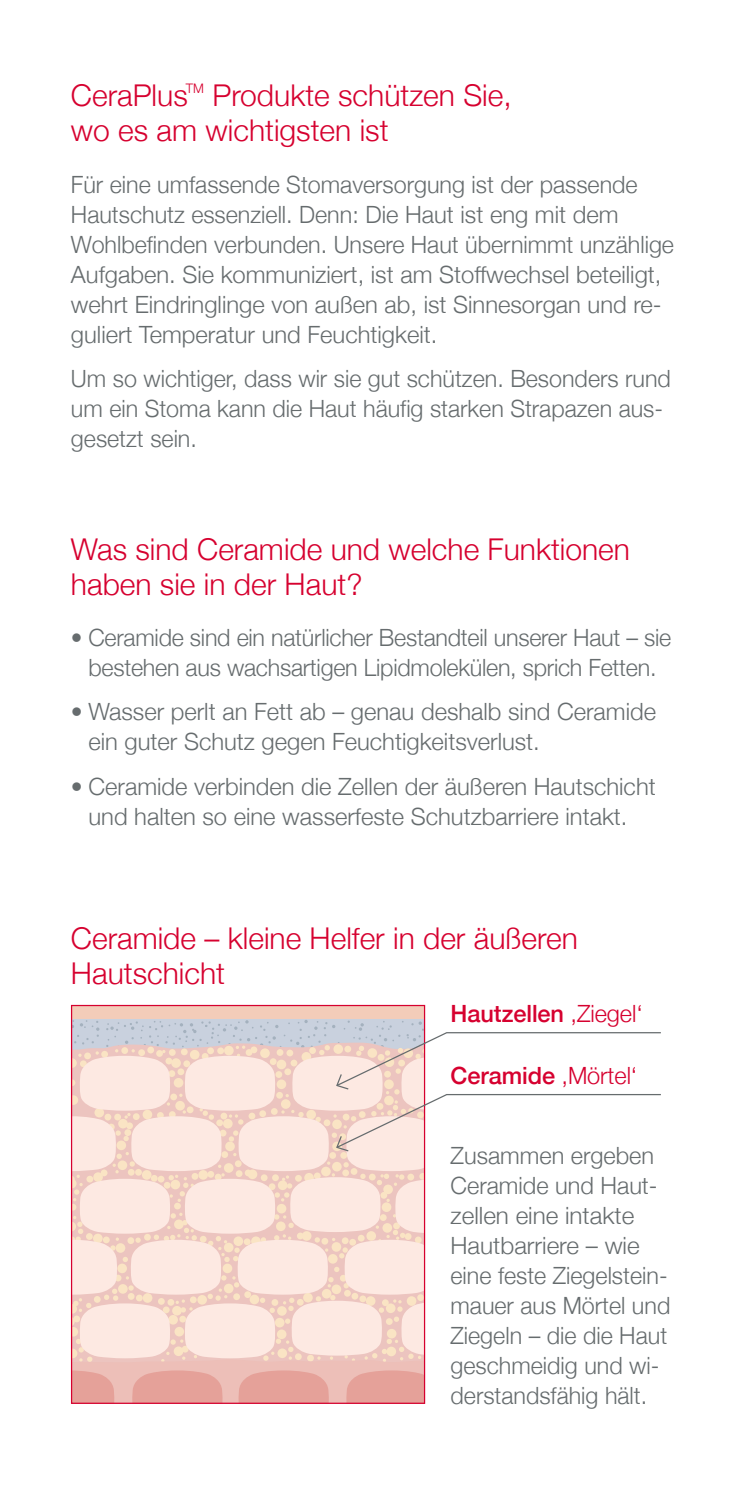
<style>
.page{position:relative;width:745px;height:1489px;background:#fff}
.page>*{position:absolute;margin:0;border:0;box-sizing:border-box;transform-origin:0 0}
.Fließtext{font:300 30px/35px "Helvetica Neue";color:#d6012f}
.Überschrift_Fließtex{font:300 30px/35px "Helvetica Neue";color:#d6012f}
.Fließtext-2{font:300 23.75px/30px "Helvetica Neue";color:#666c6e}
.Überschrift_Fließtex-2{font:300 23.75px/30px "Helvetica Neue";color:#666c6e}
.Fließtext-3{font:500 23.75px "Helvetica Neue";letter-spacing:-.005em;color:#d6012f}
.Überschrift_Fließtex-3{font:300 13px "Helvetica Neue";color:#d6012f}
.s1{font-weight:300}
</style>
<div class="page">
<div style="left:71px;top:1005px;width:353px;height:23px;background:#f3ccb9"></div>
<svg style="left:71px;top:1019px;width:590px;height:384px"></svg>
<p class="Überschrift_Fließtex" style="left:71px;top:76px;width:118px">CeraPlus</p>
<p class="Überschrift_Fließtex-3" style="left:186px;top:78px;width:20px">TM</p>
<p class="Überschrift_Fließtex" style="left:71px;top:76px;width:442px;text-indent:141px">Produkte schützen Sie, wo es am wichtigsten ist</p>
<p class="Fließtext-2" style="left:71px;top:167px;width:604px">Für eine umfassende Stomaversorgung ist der passende Hautschutz essenziell. Denn: Die Haut ist eng mit dem Wohlbefinden verbunden. Unsere Haut übernimmt unzählige Aufgaben. Sie kommuniziert, ist am Stoffwechsel beteiligt, wehrt Eindringlinge von außen ab, ist Sinnesorgan und re&shy;guliert Temperatur und Feuchtigkeit.</p>
<p class="Fließtext-2" style="left:71px;top:362px;width:601px">Um so wichtiger, dass wir sie gut schützen. Besonders rund um ein Stoma kann die Haut häufig starken Strapazen aus&shy;gesetzt sein.</p>
<p class="Fließtext" style="left:71px;top:529px;width:560px">Was sind Ceramide und welche Funktionen haben sie in der Haut?</p>
<p class="Fließtext-2" style="left:71px;top:621px;width:601px;text-align:center">• Ceramide sind ein natürlicher Bestandteil unserer Haut – sie bestehen aus wachsartigen Lipidmolekülen, sprich Fetten.</p>
<p class="Fließtext-2" style="left:88px;top:695px;width:569px;text-indent:-18px">• Wasser perlt an Fett ab – genau deshalb sind Ceramide ein guter Schutz gegen Feuchtigkeitsverlust.</p>
<p class="Fließtext-2" style="left:71px;top:769px;width:586px;text-align:center">• Ceramide verbinden die Zellen der äußeren Hautschicht und halten so eine wasserfeste Schutzbarriere intakt.</p>
<p class="Fließtext" style="left:71px;top:918px;width:508px">Ceramide – kleine Helfer in der äußeren<br>Hautschicht</p>
<p class="Fließtext-3" style="left:450px;top:994px;width:194px">Hautzellen <span class="s1">‚Ziegel‘</span></p>
<p class="Fließtext-3" style="left:450px;top:1056px;width:188px">Ceramide <span class="s1">‚Mörtel‘</span></p>
<p class="Überschrift_Fließtex-2" style="left:450px;top:1138px;width:221px">Zusammen ergeben<br>Ceramide und Haut&shy;zellen eine intakte<br>Hautbarriere – wie eine feste Ziegelstein&shy;mauer aus Mörtel und<br>Ziegeln – die die Haut geschmeidig und wi&shy;derstandsfähig hält.</p>
</div>
